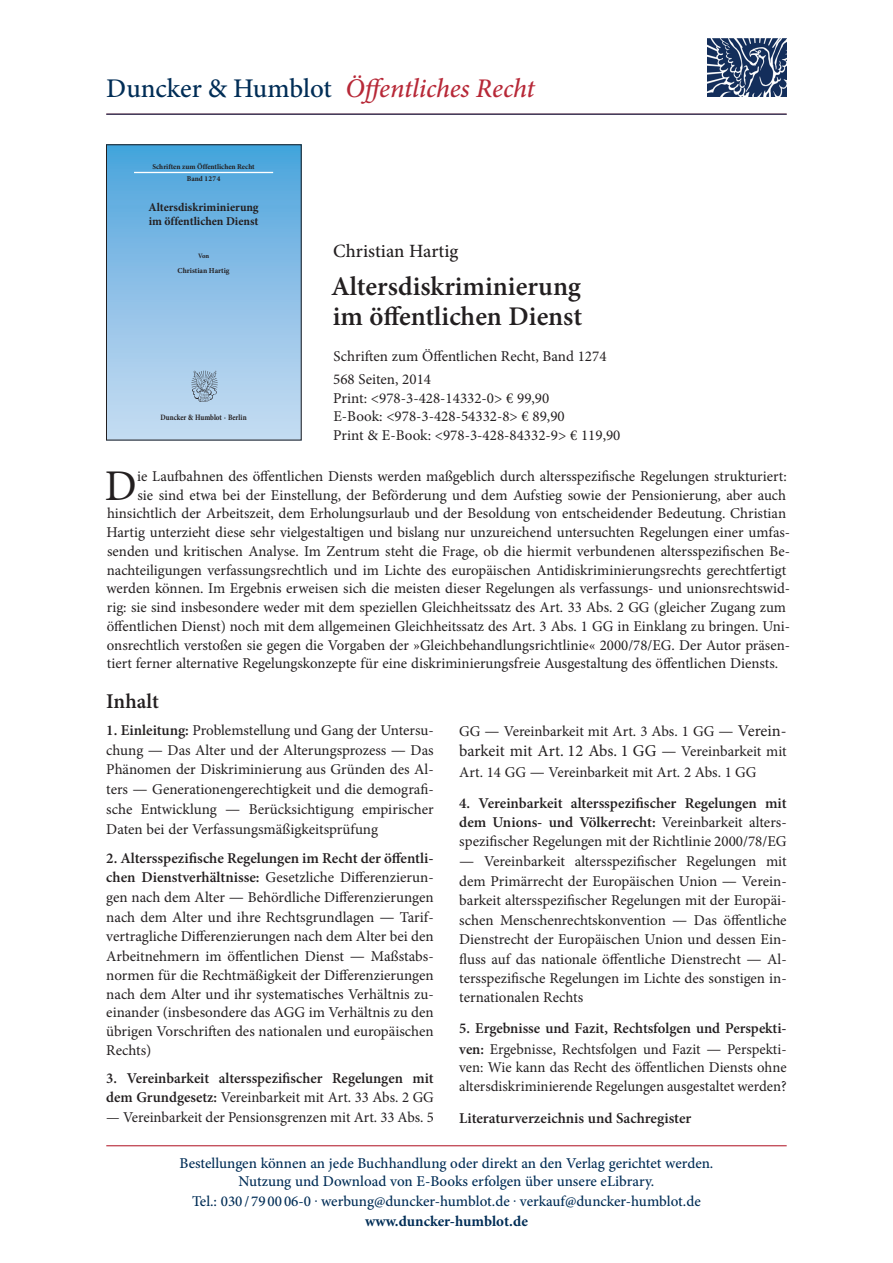
<style>
.page{position:relative;width:893px;height:1263px;background:#fff}
.page>*{position:absolute;margin:0;border:0;box-sizing:border-box;transform-origin:0 0}
.t1{font:43.8px "Minion Pro";color:#231f20}
.t2{font:600 27px/30px "Minion Pro";color:#231f20}
.t3{font:italic 500 27px "Minion Pro";letter-spacing:-.005em;color:#b72837}
.t4{font:600 21px "Minion Pro";color:#231f20}
.t5{font:500 18.75px "Minion Pro";color:#231f20}
.t6{font:16.5px "Minion Pro";color:#231f20}
.t7{font:15px/20.2px "Minion Pro";color:#231f20}
.t8{font:600 15px/18.8px "Minion Pro";letter-spacing:-.005em;color:#231f20}
.t9{font:500 15px/18px "Minion Pro";color:#002d56;text-align:center}
.t10{font:700 15px "Minion Pro";color:#002d56}
.t11{font:700 11.85px/14px "Minion Pro";color:#231f20}
.t12{font:700 8.1px "Minion Pro";letter-spacing:-.005em;color:#231f20;scale:.86 1}
.t13{font:700 7.65px "Minion Pro";color:#231f20}
.t14{font:700 7.35px/12px "Minion Pro";color:#231f20;text-align:center}
.t15{font:700 6.6px "Minion Pro";color:#231f20}
.s1{font-style:normal;color:#002d56}
.s2{font-weight:600}
.s3{font-size:16.5px}
.s4{font-weight:400}
.s5{font-size:15px}
.s6{font-weight:400;font-size:16.5px}
</style>
<div class="page">
<hr style="left:106px;top:1145px;width:681px;height:1px;background:#b72837">
<div style="left:106px;top:145px;width:195px;height:295px;background:linear-gradient(to bottom,#4ca4dc,#cbddf2)"></div>
<hr style="left:134px;top:172px;width:139px;height:1px;background:#fff">
<img style="left:189px;top:369px;width:29px;height:35px">
<div style="left:106px;top:145px;width:195px;height:295px;border:1px solid #231f20"></div>
<img style="left:707px;top:38px;width:79px;height:59px">
<hr style="left:106px;top:114px;width:681px;height:1px;background:#002d56">
<h2 class="t3" style="left:106px;top:70px;width:430px"><span class="s1">Duncker &amp; Humblot</span> Öffentliches Recht</h2>
<p class="t14" style="left:152px;top:160px;width:104px">Schriften zum Öffentlichen Recht<br>Band 1274</p>
<p class="t11" style="left:148px;top:200px;width:112px">Altersdiskriminierung im öffentlichen Dienst</p>
<p class="t15" style="left:198px;top:251px;width:13px">Von</p>
<p class="t13" style="left:178px;top:265px;width:53px">Christian Hartig</p>
<p class="t12" style="left:161px;top:412px;width:102px">Duncker &amp; Humblot · Berlin</p>
<p class="t5" style="left:333px;top:238px;width:127px">Christian Hartig</p>
<h2 class="t2" style="left:331px;top:271px;width:253px">Altersdiskriminierung im öffentlichen Dienst</h2>
<p class="t7" style="left:333px;top:345px;width:275px;line-height:23px">Schriften zum Öffentlichen Recht, Band 1274<br>568 Seiten, 2014</p>
<p class="t7" style="left:333px;top:389px;width:289px;line-height:18.8px">Print: &lt;978-3-428-14332-0&gt; € 99,90<br>E-Book: &lt;978-3-428-54332-8&gt; € 89,90<br>Print &amp; E-Book: &lt;978-3-428-84332-9&gt; € 119,90</p>
<h1 class="t1" style="left:105px;top:456px;width:33px">D</h1>
<p class="t7" style="left:137px;top:466px;width:651px">ie Laufbahnen des öffentlichen Diensts werden maßgeblich durch altersspezifische Regelungen strukturiert:</p>
<p class="t7" style="left:138px;top:485px;width:650px">sie sind etwa bei der Einstellung, der Beförderung und dem Aufstieg sowie der Pensionierung, aber auch</p>
<p class="t7" style="left:107px;top:504px;width:681px">hinsichtlich der Arbeitszeit, dem Erholungsurlaub und der Besoldung von entscheidender Bedeutung. Christian</p>
<p class="t7" style="left:106px;top:522px;width:685px">Hartig unterzieht diese sehr vielgestaltigen und bislang nur unzureichend untersuchten Regelungen einer umfas-</p>
<p class="t7" style="left:107px;top:541px;width:685px">senden und kritischen Analyse. Im Zentrum steht die Frage, ob die hiermit verbundenen altersspezifischen Be-</p>
<p class="t7" style="left:107px;top:560px;width:681px">nachteiligungen verfassungsrechtlich und im Lichte des europäischen Antidiskriminierungsrechts gerechtfertigt</p>
<p class="t7" style="left:106px;top:579px;width:685px">werden können. Im Ergebnis erweisen sich die meisten dieser Regelungen als verfassungs- und unionsrechtswid-</p>
<p class="t7" style="left:107px;top:597px;width:681px">rig: sie sind insbesondere weder mit dem speziellen Gleichheitssatz des Art. 33 Abs. 2 GG (gleicher Zugang zum</p>
<p class="t7" style="left:107px;top:616px;width:685px">öffentlichen Dienst) noch mit dem allgemeinen Gleichheitssatz des Art. 3 Abs. 1 GG in Einklang zu bringen. Uni-</p>
<p class="t7" style="left:107px;top:635px;width:685px">onsrechtlich verstoßen sie gegen die Vorgaben der »Gleichbehandlungsrichtlinie« 2000/78/EG. Der Autor präsen-</p>
<p class="t7" style="left:107px;top:654px;width:673px">tiert ferner alternative Regelungskonzepte für eine diskriminierungsfreie Ausgestaltung des öffentlichen Diensts.</p>
<h3 class="t4" style="left:106px;top:687px;width:54px">Inhalt</h3>
<p class="t7" style="left:106px;top:720px;width:329px"><span class="s2">1. Einleitung:</span> Problemstellung und Gang der Untersu&shy;chung <span class="s3">—</span> Das Alter und der Alterungsprozess <span class="s3">—</span> Das</p>
<p class="t7" style="left:106px;top:759px;width:329px;text-align:justify">Phänomen der Diskriminierung aus Gründen des Al&shy;ters <span class="s3">—</span> Generationengerechtigkeit und die demografi&shy;sche Entwicklung <span class="s3">—</span> Berücksichtigung empirischer Daten bei der Verfassungsmäßigkeitsprüfung</p>
<p class="t8" style="left:106px;top:849px;width:329px">2. Altersspezifische Regelungen im Recht der öffentli&shy;chen Dienstverhältnisse: <span class="s4">Gesetzliche Differenzierun-</span></p>
<p class="t7" style="left:106px;top:887px;width:329px">gen nach dem Alter <span class="s3">—</span> Behördliche Differenzierungen nach dem Alter und ihre Rechtsgrundlagen <span class="s3">—</span> Tarif-</p>
<p class="t7" style="left:106px;top:926px;width:329px">vertragliche Differenzierungen nach dem Alter bei den<br>Arbeitnehmern im öffentlichen Dienst <span class="s3">—</span> Maßstabs-</p>
<p class="t7" style="left:106px;top:966px;width:329px;line-height:18.8px;text-align:justify">normen für die Rechtmäßigkeit der Differenzierungen nach dem Alter und ihr systematisches Verhältnis zu&shy;einander (insbesondere das AGG im Verhältnis zu den übrigen Vorschriften des nationalen und europäischen Rechts)</p>
<p class="t8" style="left:106px;top:1069px;width:329px">3. Vereinbarkeit altersspezifischer Regelungen mit dem Grundgesetz: <span class="s4">Vereinbarkeit mit Art. 33 Abs. 2 GG</span></p>
<p class="t7" style="left:106px;top:1107px;width:329px">— Vereinbarkeit der Pensionsgrenzen mit Art. 33 Abs. 5</p>
<p class="t7" style="left:459px;top:721px;width:329px">GG <span class="s3">—</span> Vereinbarkeit mit Art. 3 Abs. 1 GG <span class="s3">— Verein-</span></p>
<p class="t6" style="left:459px;top:740px;width:329px">barkeit mit Art. 12 Abs. 1 GG — <span class="s5">Vereinbarkeit mit</span></p>
<p class="t7" style="left:459px;top:762px;width:299px">Art. 14 GG <span class="s3">—</span> Vereinbarkeit mit Art. 2 Abs. 1 GG</p>
<p class="t8" style="left:459px;top:794px;width:329px;text-align:justify">4. Vereinbarkeit altersspezifischer Regelungen mit dem Unions- und Völkerrecht: <span class="s4">Vereinbarkeit alters&shy;spezifischer Regelungen mit der Richtlinie 2000/78/EG</span></p>
<p class="t7" style="left:459px;top:851px;width:329px"><span class="s3">—</span> Vereinbarkeit altersspezifischer Regelungen mit dem Primärrecht der Europäischen Union <span class="s3">—</span> Verein-</p>
<p class="t7" style="left:459px;top:890px;width:329px">barkeit altersspezifischer Regelungen mit der Europäi&shy;schen Menschenrechtskonvention <span class="s3">—</span> Das öffentliche</p>
<p class="t7" style="left:459px;top:929px;width:329px">Dienstrecht der Europäischen Union und dessen Ein&shy;fluss auf das nationale öffentliche Dienstrecht <span class="s3">—</span> Al-</p>
<p class="t7" style="left:459px;top:969px;width:329px;line-height:18.8px">tersspezifische Regelungen im Lichte des sonstigen in&shy;ternationalen Rechts</p>
<p class="t8" style="left:459px;top:1018px;width:329px;line-height:20.2px">5. Ergebnisse und Fazit, Rechtsfolgen und Perspekti&shy;ven: <span class="s4">Ergebnisse, Rechtsfolgen und Fazit</span> <span class="s6">—</span> <span class="s4">Perspekti-</span></p>
<p class="t7" style="left:459px;top:1058px;width:329px;line-height:18.8px">ven: Wie kann das Recht des öffentlichen Diensts ohne altersdiskriminierende Regelungen ausgestaltet werden?</p>
<p class="t8" style="left:459px;top:1108px;width:234px">Literaturverzeichnis und Sachregister</p>
<p class="t9" style="left:179px;top:1154px;width:535px">Bestellungen können an jede Buchhandlung oder direkt an den Verlag gerichtet werden.<br>Nutzung und Download von E-Books erfolgen über unsere eLibrary.</p>
<p class="t9" style="left:192px;top:1192px;width:510px">Tel.: 030 / 79 00 06-0 . werbung@duncker-humblot.de . verkauf@duncker-humblot.de</p>
<p class="t10" style="left:365px;top:1210px;width:164px">www.duncker-humblot.de</p>
</div>
